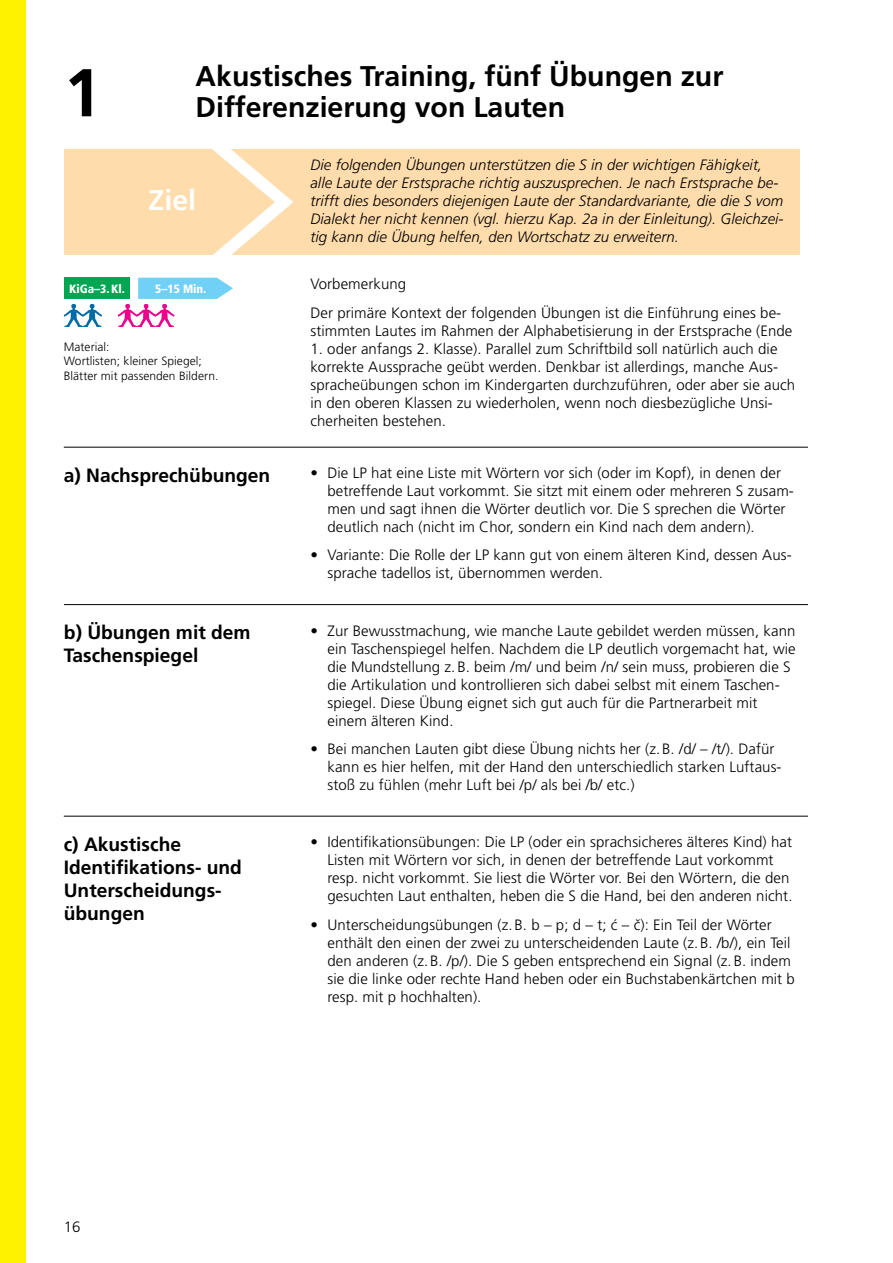
<style>
.page{position:relative;width:893px;height:1263px;background:#fff}
.page>*{position:absolute;margin:0;border:0;box-sizing:border-box;transform-origin:0 0}
.t1{font:700 67.5px "Frutiger";color:#000}
.t2{font:700 28.5px "Frutiger";color:#000}
.t3{font:700 28.5px "Frutiger";color:#fff}
.t4{font:700 19.2px/23.1px "Frutiger";color:#000}
.t5{font:300 15px/18px "Frutiger LT Pro";letter-spacing:.005em;color:#000}
.t6{font:italic 300 15px/18px "Frutiger";letter-spacing:.005em;color:#000}
.t7{font:300 15px "Frutiger";color:#000}
.t8{font:300 12px/14.4px "Frutiger LT Pro";letter-spacing:.005em;color:#000}
.t9{font:900 condensed 12px "Frutiger";color:#fff}
</style>
<div class="page">
<div style="left:64px;top:149px;width:735px;height:105px;background:#ffdcac"></div>
<div style="left:64px;top:278px;width:66px;height:21px;background:#00a651"></div>
<hr style="left:64px;top:447px;width:744px;height:1px;background:#000">
<hr style="left:64px;top:604px;width:744px;height:1px;background:#000">
<hr style="left:64px;top:816px;width:744px;height:1px;background:#000">
<svg style="left:118px;top:149px;width:185px;height:178px"></svg>
<svg style="left:64px;top:304px;width:38px;height:23px"></svg>
<div style="left:0;top:0;width:26px;height:1263px;background:#fff200"></div>
<h1 class="t1" style="left:64px;top:53px;width:39px">1</h1>
<h2 class="t2" style="left:196px;top:59px;width:529px">Akustisches Training, fünf Übungen zur</h2>
<h2 class="t2" style="left:196px;top:91px;width:371px">Differenzierung von Lauten</h2>
<h2 class="t3" style="left:149px;top:183px;width:49px">Ziel</h2>
<p class="t6" style="left:310px;top:156px;width:475px">Die folgenden Übungen unterstützen die S in der wichtigen Fähigkeit, alle Laute der Erstsprache richtig auszusprechen. Je nach Erstsprache be&shy;trifft dies besonders diejenigen Laute der Standardvariante, die die S vom Dialekt her nicht kennen (vgl. hierzu Kap. 2a in der Einleitung). Gleichzei&shy;tig kann die Übung helfen, den Wortschatz zu erweitern.</p>
<p class="t9" style="left:69px;top:281px;width:57px">KiGa–3. Kl.</p>
<p class="t5" style="left:310px;top:270px;width:472px;line-height:28.7px">Vorbemerkung<br>Der primäre Kontext der folgenden Übungen ist die Einführung eines be-</p>
<p class="t5" style="left:310px;top:321px;width:483px">stimmten Lautes im Rahmen der Alphabetisierung in der Erstsprache (Ende</p>
<p class="t5" style="left:310px;top:339px;width:486px">1. oder anfangs 2. Klasse). Parallel zum Schriftbild soll natürlich auch die korrekte Aussprache geübt werden. Denkbar ist allerdings, manche Aus&shy;spracheübungen schon im Kindergarten durchzuführen, oder aber sie auch in den oberen Klassen zu wiederholen, wenn noch diesbezügliche Unsi&shy;cherheiten bestehen.</p>
<p class="t9" style="left:155px;top:281px;width:53px">5–15 Min.</p>
<p class="t8" style="left:64px;top:340px;width:156px">Material:<br>Wortlisten; kleiner Spiegel;<br>Blätter mit passenden Bildern.</p>
<p class="t4" style="left:64px;top:463px;width:208px">a) Nachsprechübungen</p>
<p class="t5" style="left:327px;top:463px;width:468px;text-indent:-17px">• Die LP hat eine Liste mit Wörtern vor sich (oder im Kopf), in denen der betreffende Laut vorkommt. Sie sitzt mit einem oder mehreren S zusam&shy;men und sagt ihnen die Wörter deutlich vor. Die S sprechen die Wörter deutlich nach (nicht im Chor, sondern ein Kind nach dem andern).</p>
<p class="t5" style="left:327px;top:546px;width:466px;text-indent:-17px">• Variante: Die Rolle der LP kann gut von einem älteren Kind, dessen Aus&shy;sprache tadellos ist, übernommen werden.</p>
<p class="t4" style="left:64px;top:621px;width:188px">b) Übungen mit dem<br>Taschenspiegel</p>
<p class="t5" style="left:327px;top:621px;width:470px;text-indent:-17px">• Zur Bewusstmachung, wie manche Laute gebildet werden müssen, kann ein Taschenspiegel helfen. Nachdem die LP deutlich vorgemacht hat, wie die Mundstellung z. B. beim /m/ und beim /n/ sein muss, probieren die S die Artikulation und kontrollieren sich dabei selbst mit einem Taschen&shy;spiegel. Diese Übung eignet sich gut auch für die Partnerarbeit mit einem älteren Kind.</p>
<p class="t5" style="left:327px;top:740px;width:456px;text-indent:-17px">• Bei manchen Lauten gibt diese Übung nichts her (z. B. /d/ – /t/). Dafür kann es hier helfen, mit der Hand den unterschiedlich starken Luftaus&shy;stoß zu fühlen (mehr Luft bei /p/ als bei /b/ etc.)</p>
<p class="t4" style="left:64px;top:832px;width:180px">c) Akustische<br>Identifikations- und<br>Unterscheidungs&shy;übungen</p>
<p class="t5" style="left:327px;top:833px;width:467px;text-indent:-17px">• Identifikationsübungen: Die LP (oder ein sprachsicheres älteres Kind) hat Listen mit Wörtern vor sich, in denen der betreffende Laut vorkommt resp. nicht vorkommt. Sie liest die Wörter vor. Bei den Wörtern, die den gesuchten Laut enthalten, heben die S die Hand, bei den anderen nicht.</p>
<p class="t5" style="left:327px;top:916px;width:469px;text-indent:-17px">• Unterscheidungsübungen (z. B. b – p; d – t; ć – č): Ein Teil der Wörter enthält den einen der zwei zu unterscheidenden Laute (z. B. /b/), ein Teil den anderen (z. B. /p/). Die S geben entsprechend ein Signal (z. B. indem sie die linke oder rechte Hand heben oder ein Buchstabenkärtchen mit b resp. mit p hochhalten).</p>
<p class="t7" style="left:64px;top:1218px;width:18px">16</p>
</div>
